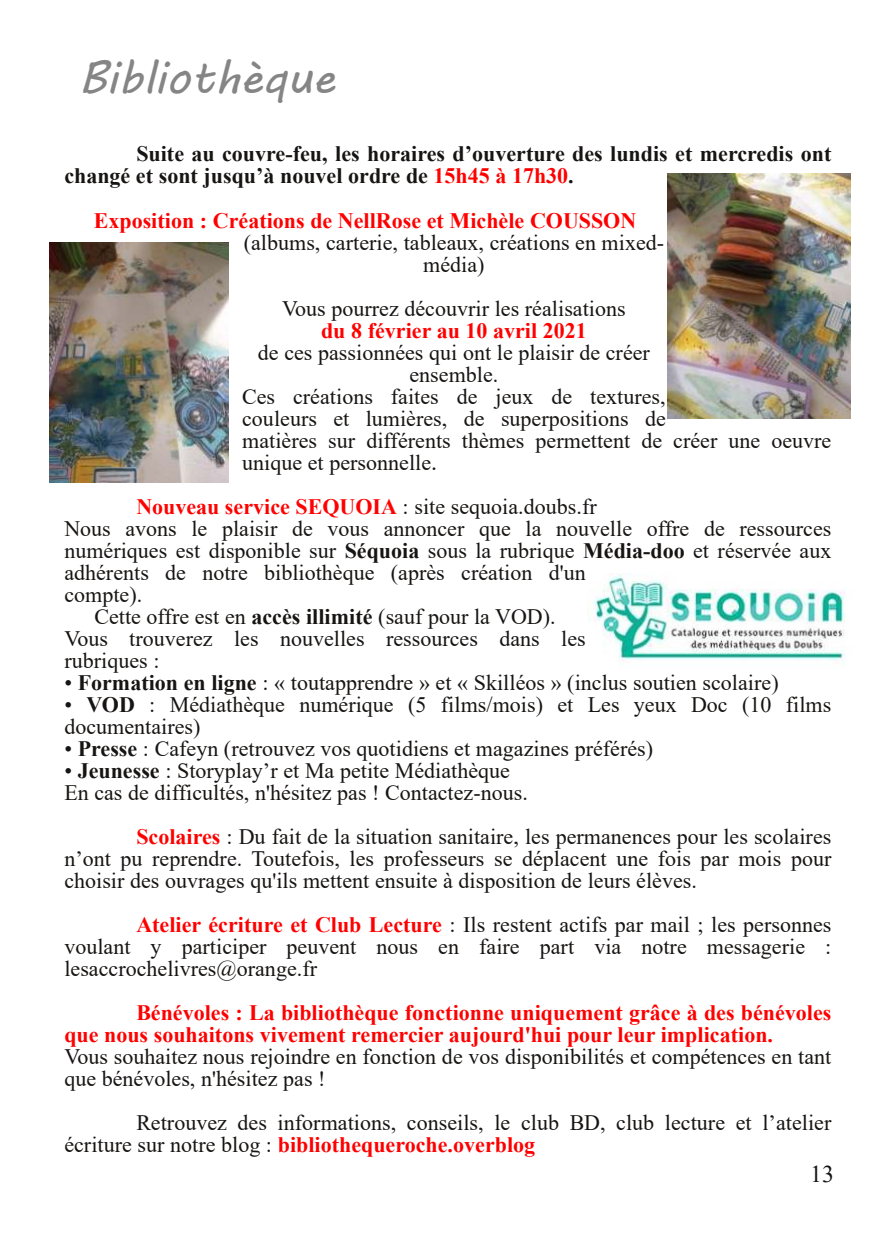
<style>
.page{position:relative;width:896px;height:1248px;background:#fff}
.page>*{position:absolute;margin:0;border:0;box-sizing:border-box;transform-origin:0 0}
.t1{font:46px "MV Boli";color:#858585}
.t2{font:24px "Times New Roman";color:#171513}
.t3{font:22px/22px "Times New Roman";color:#171513}
.t4{font:700 22px/22px "Times New Roman";color:#f00}
.t5{font:700 22px/22px "Times New Roman";color:#171513}
.s1{color:#f00}
.s2{font-size:24px}
.s3{font-weight:400;color:#171513}
.s4{font-weight:700}
.s5{font-weight:700;color:#f00}
</style>
<div class="page">
<img style="left:589px;top:573px;width:256px;height:92px">
<img style="left:49px;top:242px;width:179px;height:240px">
<img style="left:667px;top:173px;width:183px;height:245px">
<h1 class="t1" style="left:79px;top:45px;width:258px">Bibliothèque</h1>
<p class="t5" style="left:64px;top:142px;width:768px;text-indent:72px">Suite au couvre-feu, les horaires d’ouverture des lundis et mercredis ont changé et sont jusqu’à nouvel ordre de <span class="s1">15h45 à 17h30</span>.</p>
<p class="t4" style="left:94px;top:208px;width:544px">Exposition : Créations de NellRose et Michèle COUSSON</p>
<p class="t3" style="left:244px;top:230px;width:422px;text-align:center">(albums, carterie, tableaux, créations en mixed&shy;média)</p>
<p class="t3" style="left:282px;top:296px;width:345px">Vous pourrez découvrir les réalisations</p>
<p class="t4" style="left:321px;top:318px;width:267px">du 8 février au 10 avril 2021</p>
<p class="t3" style="left:258px;top:340px;width:393px">de ces passionnées qui ont le plaisir de créer</p>
<p class="t3" style="left:409px;top:362px;width:90px">ensemble.</p>
<p class="t3" style="left:242px;top:384px;width:425px">Ces créations faites de jeux de textures,</p>
<p class="t3" style="left:242px;top:406px;width:425px">couleurs et lumières, de superpositions de</p>
<p class="t3" style="left:242px;top:428px;width:591px">matières sur différents thèmes permettent de créer une oeuvre</p>
<p class="t3" style="left:242px;top:450px;width:196px">unique et personnelle<span class="s2">.</span></p>
<p class="t4" style="left:136px;top:494px;width:462px">Nouveau service SEQUOIA <span class="s3">: site sequoia.doubs.fr</span></p>
<p class="t3" style="left:64px;top:516px;width:768px">Nous avons le plaisir de vous annoncer que la nouvelle offre de ressources</p>
<p class="t3" style="left:64px;top:538px;width:768px">numériques est disponible sur <span class="s4">Séquoia</span> sous la rubrique <span class="s4">Média-doo</span> et réservée aux</p>
<p class="t3" style="left:64px;top:560px;width:523px">adhérents de notre bibliothèque (après création d'un</p>
<p class="t3" style="left:64px;top:582px;width:79px">compte).</p>
<p class="t3" style="left:94px;top:604px;width:463px">Cette offre est en <span class="s4">accès illimité</span> (sauf pour la VOD).</p>
<p class="t3" style="left:64px;top:626px;width:523px">Vous trouverez les nouvelles ressources dans les</p>
<p class="t3" style="left:64px;top:648px;width:97px">rubriques :</p>
<p class="t3" style="left:64px;top:670px;width:716px">• <span class="s4">Formation en ligne</span> : « toutapprendre » et « Skilléos » (inclus soutien scolaire)</p>
<p class="t3" style="left:64px;top:692px;width:768px">• <span class="s4">VOD</span> : Médiathèque numérique (5 films/mois) et Les yeux Doc (10 films documentaires)</p>
<p class="t3" style="left:64px;top:736px;width:590px">• <span class="s4">Presse</span> : Cafeyn (retrouvez vos quotidiens et magazines préférés)</p>
<p class="t3" style="left:64px;top:758px;width:465px">• <span class="s4">Jeunesse</span> : Storyplay’r et Ma petite Médiathèque<br>En cas de difficultés, n'hésitez pas ! Contactez-nous.</p>
<p class="t3" style="left:64px;top:824px;width:768px;text-align:justify;text-indent:72px"><span class="s5">Scolaires</span> : Du fait de la situation sanitaire, les permanences pour les scolaires n’ont pu reprendre. Toutefois, les professeurs se déplacent une fois par mois pour choisir des ouvrages qu'ils mettent ensuite à disposition de leurs élèves.</p>
<p class="t3" style="left:64px;top:912px;width:768px;text-align:justify;text-indent:72px"><span class="s5">Atelier écriture et Club Lecture</span> : Ils restent actifs par mail ; les personnes voulant y participer peuvent nous en faire part via notre messagerie : lesaccrochelivres@orange.fr</p>
<p class="t4" style="left:64px;top:1000px;width:768px;text-indent:72px">Bénévoles : La bibliothèque fonctionne uniquement grâce à des bénévoles que nous souhaitons vivement remercier aujourd'hui pour leur implication.</p>
<p class="t3" style="left:64px;top:1044px;width:768px">Vous souhaitez nous rejoindre en fonction de vos disponibilités et compétences en tant que bénévoles, n'hésitez pas !</p>
<p class="t3" style="left:64px;top:1110px;width:768px;text-indent:72px">Retrouvez des informations, conseils, le club BD, club lecture et l’atelier écriture sur notre blog : <span class="s5">bibliothequeroche.overblog</span></p>
<p class="t2" style="left:810px;top:1156px;width:25px">13</p>
</div>
